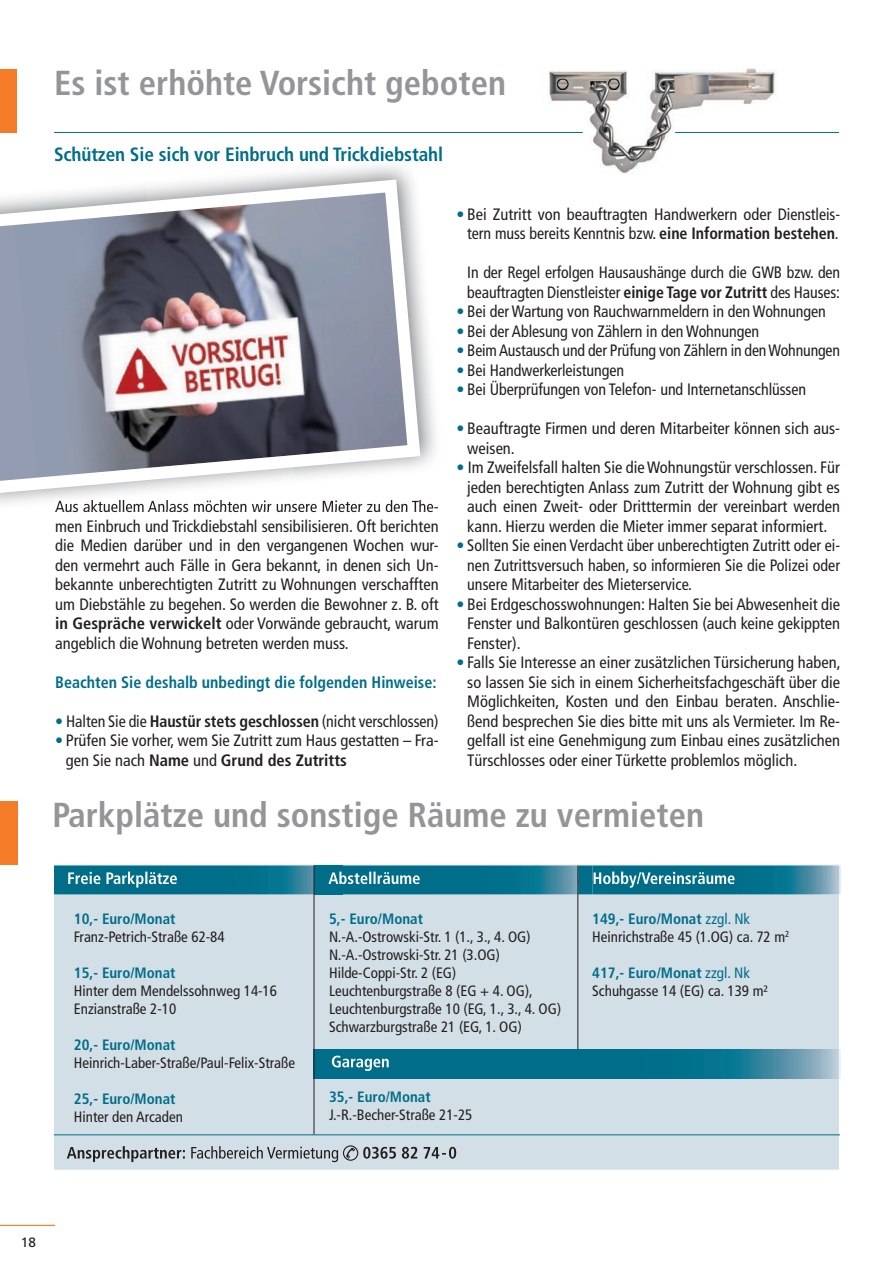
<style>
.page{position:relative;width:893px;height:1263px;background:#fff}
.page>*{position:absolute;margin:0;border:0;box-sizing:border-box;transform-origin:0 0}
.t1{font:700 condensed 34.65px "Frutiger";color:#939598}
.t2{font:700 condensed 19.2px "Frutiger";letter-spacing:-.005em;color:#006d89}
.t3{font:condensed 16.5px/19.5px "Frutiger";color:#231f20;text-align:justify}
.t4{font:condensed 16.5px "Frutiger";color:#231f20;scale:.96 1}
.t5{font:700 condensed 16.5px "Frutiger";color:#006d89}
.t6{font:condensed 15px/18px "Frutiger";color:#231f20}
.t7{font:700 condensed 15px "Frutiger";color:#006d89}
.t8{font:13.5px "Frutiger";color:#231f20}
.s1{font-weight:700}
.s2{color:#006d89}
.s3{font-weight:700;color:#006d89}
</style>
<div class="page">
<img style="left:542px;top:68px;width:236px;height:106px">
<hr style="left:675px;top:132px;width:164px;height:1px;background:#006d89">
<hr style="left:54px;top:132px;width:529px;height:1px;background:#006d89">
<div style="left:0;top:69px;width:16px;height:64px;background:#f47b27"></div>
<div style="left:54px;top:894px;width:785px;height:276px;background:#d3dfe6"></div>
<div style="left:0;top:801px;width:17px;height:64px;background:#f47b27"></div>
<svg style="left:839px;top:1049px;width:1px;height:29px"></svg>
<svg style="left:315px;top:1049px;width:524px;height:29px;background:#147791"></svg>
<hr style="left:314px;top:865px;width:1px;height:269px;background:#231f20">
<hr style="left:577px;top:865px;width:1px;height:184px;background:#231f20">
<svg style="left:332px;top:1055px;width:57px;height:16px"></svg>
<svg style="left:54px;top:865px;width:787px;height:29px;background:#227f98"></svg>
<svg style="left:67px;top:1145px;width:389px;height:17px;background:#aab2b8"></svg>
<hr style="left:54px;top:1134px;width:786px;height:1px;background:#006d89">
<img style="left:148px;top:161px;width:275px;height:12px">
<img style="left:55px;top:159px;width:387px;height:2px">
<img style="left:56px;top:501px;width:382px;height:9px">
<svg style="left:0;top:173px;width:427px;height:328px"></svg>
<hr style="left:0;top:1225px;width:55px;height:1px;background:#f47b27">
<h1 class="t1" style="left:54px;top:63px;width:454px">Es ist erhöhte Vorsicht geboten</h1>
<p class="t2" style="left:54px;top:143px;width:391px">Schützen Sie sich vor Einbruch und Trickdiebstahl</p>
<p class="t3" style="left:55px;top:497px;width:385px">Aus aktuellem Anlass möchten wir unsere Mieter zu den The&shy;men Einbruch und Trickdiebstahl sensibilisieren. Oft berichten die Medien darüber und in den vergangenen Wochen wur&shy;den vermehrt auch Fälle in Gera bekannt, in denen sich Un&shy;bekannte unberechtigten Zutritt zu Wohnungen verschafften um Diebstähle zu begehen. So werden die Bewohner z. B. oft <span class="s1">in Gespräche verwickelt</span> oder Vorwände gebraucht, warum angeblich die Wohnung betreten werden muss.</p>
<p class="t5" style="left:55px;top:672px;width:383px">Beachten Sie deshalb unbedingt die folgenden Hinweise:</p>
<p class="t3" style="left:55px;top:711px;width:385px"><span class="s2">•</span> Halten Sie die <span class="s1">Haustür stets geschlossen</span> (nicht verschlossen)</p>
<p class="t3" style="left:66px;top:731px;width:374px;text-indent:-11px"><span class="s2">•</span> Prüfen Sie vorher, wem Sie Zutritt zum Haus gestatten – Fra&shy;gen Sie nach <span class="s1">Name</span> und <span class="s1">Grund des Zutritts</span></p>
<p class="t3" style="left:457px;top:204px;width:385px;text-align:center"><span class="s2">•</span> Bei Zutritt von beauftragten Handwerkern oder Dienstleis&shy;tern muss bereits Kenntnis bzw. <span class="s1">eine Information bestehen</span>.</p>
<p class="t3" style="left:467px;top:263px;width:374px">In der Regel erfolgen Hausaushänge durch die GWB bzw. den beauftragten Dienstleister <span class="s1">einige Tage vor Zutritt</span> des Hauses:</p>
<p class="t3" style="left:457px;top:302px;width:371px"><span class="s2">•</span> Bei der Wartung von Rauchwarnmeldern in den Wohnungen</p>
<p class="t3" style="left:457px;top:321px;width:304px"><span class="s2">•</span> Bei der Ablesung von Zählern in den Wohnungen</p>
<p class="t4" style="left:457px;top:341px;width:401px"><span class="s2">•</span> Beim Austausch und der Prüfung von Zählern in den Wohnungen</p>
<p class="t3" style="left:457px;top:360px;width:169px"><span class="s2">•</span> Bei Handwerkerleistungen</p>
<p class="t3" style="left:457px;top:380px;width:351px"><span class="s2">•</span> Bei Überprüfungen von Telefon- und Internetanschlüssen</p>
<p class="t3" style="left:467px;top:419px;width:374px;text-indent:-11px"><span class="s2">•</span> Beauftragte Firmen und deren Mitarbeiter können sich aus&shy;weisen.</p>
<p class="t3" style="left:467px;top:458px;width:374px;text-indent:-11px"><span class="s2">•</span> Im Zweifelsfall halten Sie die Wohnungstür verschlossen. Für jeden berechtigten Anlass zum Zutritt der Wohnung gibt es auch einen Zweit- oder Dritttermin der vereinbart werden kann. Hierzu werden die Mieter immer separat informiert.</p>
<p class="t3" style="left:467px;top:536px;width:374px;text-indent:-11px"><span class="s2">•</span> Sollten Sie einen Verdacht über unberechtigten Zutritt oder ei&shy;nen Zutrittsversuch haben, so informieren Sie die Polizei oder unsere Mitarbeiter des Mieterservice.</p>
<p class="t3" style="left:467px;top:594px;width:374px;text-indent:-11px"><span class="s2">•</span> Bei Erdgeschosswohnungen: Halten Sie bei Abwesenheit die Fenster und Balkontüren geschlossen (auch keine gekippten Fenster).</p>
<p class="t3" style="left:467px;top:653px;width:375px;text-indent:-11px"><span class="s2">•</span> Falls Sie Interesse an einer zusätzlichen Türsicherung haben, so lassen Sie sich in einem Sicherheitsfachgeschäft über die Möglichkeiten, Kosten und den Einbau beraten. Anschlie&shy;ßend besprechen Sie dies bitte mit uns als Vermieter. Im Re&shy;gelfall ist eine Genehmigung zum Einbau eines zusätzlichen Türschlosses oder einer Türkette problemlos möglich.</p>
<h1 class="t1" style="left:52px;top:795px;width:653px">Parkplätze und sonstige Räume zu vermieten</h1>
<p class="t7" style="left:74px;top:910px;width:103px">10,- Euro/Monat</p>
<p class="t6" style="left:74px;top:928px;width:152px">Franz-Petrich-Straße 62-84</p>
<p class="t7" style="left:74px;top:964px;width:103px">15,- Euro/Monat</p>
<p class="t6" style="left:74px;top:982px;width:205px">Hinter dem Mendelssohnweg 14-16<br>Enzianstraße 2-10</p>
<p class="t7" style="left:74px;top:1036px;width:103px">20,- Euro/Monat</p>
<p class="t6" style="left:74px;top:1054px;width:223px">Heinrich-Laber-Straße/Paul-Felix-Straße</p>
<p class="t7" style="left:74px;top:1090px;width:103px">25,- Euro/Monat</p>
<p class="t6" style="left:74px;top:1108px;width:111px">Hinter den Arcaden</p>
<p class="t7" style="left:329px;top:910px;width:95px">5,- Euro/Monat</p>
<p class="t6" style="left:329px;top:928px;width:233px">N.-A.-Ostrowski-Str. 1 (1., 3., 4. OG)<br>N.-A.-Ostrowski-Str. 21 (3.OG)<br>Hilde-Coppi-Str. 2 (EG)<br>Leuchtenburgstraße 8 (EG + 4. OG), Leuchtenburgstraße 10 (EG, 1., 3., 4. OG)<br>Schwarzburgstraße 21 (EG, 1. OG)</p>
<p class="t7" style="left:329px;top:1088px;width:103px">35,- Euro/Monat</p>
<p class="t6" style="left:329px;top:1106px;width:145px">J.-R.-Becher-Straße 21-25</p>
<p class="t6" style="left:592px;top:910px;width:199px"><span class="s3">149,- Euro/Monat</span> <span class="s2">zzgl. Nk<br></span>Heinrichstraße 45 (1.OG) ca. 72 m<sup>2</sup></p>
<p class="t6" style="left:592px;top:964px;width:177px"><span class="s3">417,- Euro/Monat</span> <span class="s2">zzgl. Nk<br></span>Schuhgasse 14 (EG) ca. 139 m²</p>
<p class="t8" style="left:21px;top:1234px;width:17px">18</p>
</div>
